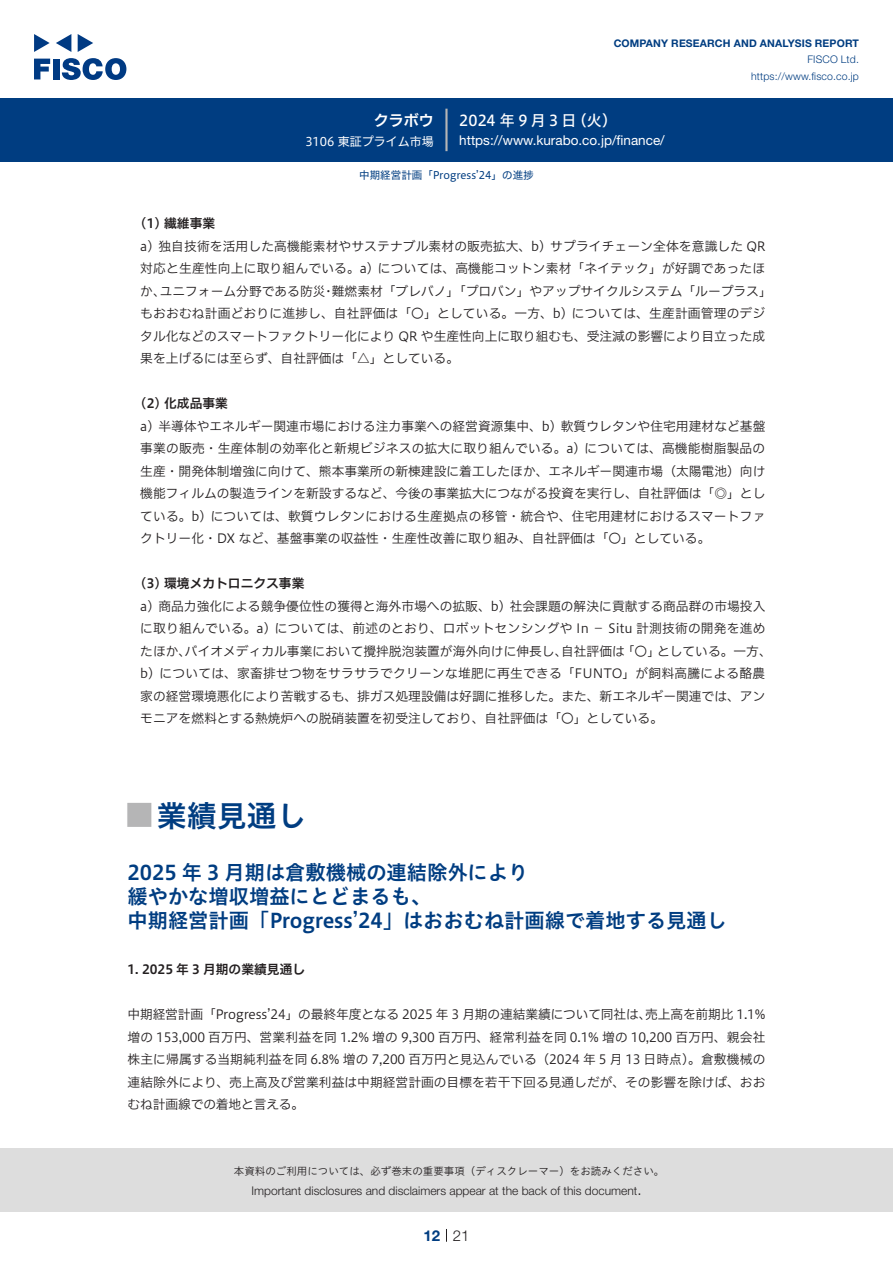
<style>
.page{position:relative;width:893px;height:1263px;background:#fff}
.page>*{position:absolute;margin:0;border:0;box-sizing:border-box;transform-origin:0 0}
.t1{font:30px "Hiragino UD Sans Std N W6";color:#003d81}
.t2{font:24px "Hiragino UD Sans Std N W6";color:#b5b5b6}
.中タイトル{font:20.25px/24px "Hiragino UD Sans Std W6";color:#003d81}
.t3{font:15px "Hiragino UD Sans F Std N W5";letter-spacing:.21em;color:#fff}
.t4{font:15px "Hiragino UD Sans F Std N W6";color:#fff}
.t5{font:300 15px "Helvetica Neue LT Std";color:#231f20}
.t6{font:700 15px "Helvetica Neue LT Std";color:#003d81}
.t7{font:13.5px "Helvetica Neue LT Std";color:#fff}
.本文3mm{font:12.75px/22.5px "Hiragino UD Sans F Std N W3";color:#231f20}
.本文{font:12.75px/22.5px "Hiragino UD Sans F Std N W3";color:#231f20}
.小タイトル3mm{font:12.75px "Hiragino UD Sans F Std N W6";color:#231f20}
.小タイトル{font:12.75px "Hiragino UD Sans F Std N W6";color:#231f20}
.t8{font:300 12px "Helvetica Neue LT Std";color:#231f20}
.t9{font:12px "Hiragino UD Sans F Std N W4";color:#fff}
.t10{font:10.5px "Hiragino UD Sans Std W3";color:#231f20}
.t11{font:700 10.5px "Helvetica Neue LT Std";letter-spacing:.015em;color:#003d81}
.t12{font:300 10.5px/16.5px "Helvetica Neue LT Std";letter-spacing:.015em;color:#003d81;text-align:right}
.ヘッダー{font:10.5px "Hiragino UD Sans F Std N W4";color:#003d81}
</style>
<div class="page">
<div style="left:0;top:1148px;width:893px;height:64px;background:#ddd"></div>
<svg style="left:34px;top:59px;width:16px;height:20px"></svg>
<div style="left:53px;top:59px;width:6px;height:20px;background:#003a83"></div>
<svg style="left:62px;top:58px;width:64px;height:22px"></svg>
<svg style="left:34px;top:34px;width:16px;height:18px"></svg>
<svg style="left:78px;top:34px;width:15px;height:18px"></svg>
<svg style="left:56px;top:34px;width:15px;height:18px"></svg>
<div style="left:0;top:98px;width:893px;height:64px;background:#003d81"></div>
<hr style="left:445px;top:109px;width:3px;height:42px;background:#b5b5b6">
<svg style="left:446px;top:1229px;width:1px;height:13px"></svg>
<p class="t4" style="left:374px;top:109px;width:62px">クラボウ</p>
<p class="t9" style="left:305px;top:132px;width:130px">3106 東証プライム市場</p>
<p class="t11" style="left:614px;top:37px;width:247px">COMPANY RESEARCH AND ANALYSIS REPORT</p>
<p class="t12" style="left:751px;top:51px;width:109px">FISCO Ltd. https://www.fisco.co j p.</p>
<p class="t3" style="left:459px;top:109px;width:119px">2024年9月3日</p>
<p class="t3" style="left:572px;top:109px;width:47px">（火(</p>
<p class="t7" style="left:459px;top:132px;width:207px">https://www.kurabo.co j p. /finance/</p>
<p class="ヘッダー" style="left:359px;top:167px;width:176px">中期経営計画「Progress’24」の進捗</p>
<p class="小タイトル3mm" style="left:140px;top:214px;width:76px">1( ) 繊維事業</p>
<p class="本文3mm" style="left:140px;top:234px;width:627px">a) 独自技術を活用した高機能素材やサステナブル素材の販売拡大、b) サプライチェーン全体を意識した QR</p>
<p class="本文3mm" style="left:140px;top:256px;width:626px">対応と生産性向上に取り組んでいる。a) については、高機能コットン素材「ネイテック」が好調であったほ</p>
<p class="本文3mm" style="left:332px;top:279px;width:441px">難燃素材「ブレバノ」「プロバン」やアップサイクルシステム「ループラス「</p>
<p class="本文3mm" style="left:160px;top:279px;width:167px">ユニフォーム分野である防災</p>
<p class="本文3mm" style="left:140px;top:279px;width:626px">か、<br>もおおむね計画どおりに進捗し、自社評価は「〇」としている。一方、b) については、生産計画管理のデジタル化などのスマートファクトリー化により QR や生産性向上に取り組むも、受注減の影響により目立った成果を上げるには至らず、自社評価は「△」としている。</p>
<p class="小タイトル3mm" style="left:140px;top:394px;width:89px">2( ) 化成品事業</p>
<p class="本文3mm" style="left:140px;top:414px;width:627px;text-align:justify">a) 半導体やエネルギー関連市場における注力事業への経営資源集中、b) 軟質ウレタンや住宅用建材など基盤事業の販売・生産体制の効率化と新規ビジネスの拡大に取り組んでいる。a) については、高機能樹脂製品の生産・開発体制増強に向けて、熊本事業所の新棟建設に着工したほか、エネルギー関連市場（太陽電池）向け機能フィルムの製造ラインを新設するなど、今後の事業拡大につながる投資を実行し、自社評価は「◎」としている。b) については、軟質ウレタンにおける生産拠点の移管・統合や、住宅用建材におけるスマートファクトリー化・DX など、基盤事業の収益性・生産性改善に取り組み、自社評価は「〇」としている。</p>
<p class="小タイトル3mm" style="left:140px;top:574px;width:166px">3( ) 環境メカトロニクス事業</p>
<p class="本文3mm" style="left:140px;top:594px;width:627px">a) 商品力強化による競争優位性の獲得と海外市場への拡販、b) 社会課題の解決に貢献する商品群の市場投入</p>
<p class="本文3mm" style="left:140px;top:616px;width:627px">に取り組んでいる。a) については、前述のとおり、ロボットセンシングや In － Situ 計測技術の開発を進め</p>
<p class="本文3mm" style="left:657px;top:639px;width:116px">としている。一方、</p>
<p class="本文3mm" style="left:322px;top:279px;width:14px">・</p>
<p class="本文3mm" style="left:185px;top:639px;width:384px">バイオメディカル事業において攪拌脱泡装置が海外向けに伸長し、</p>
<p class="本文3mm" style="left:561px;top:639px;width:65px">自社評価は</p>
<p class="本文3mm" style="left:622px;top:639px;width:40px">「〇」</p>
<p class="本文3mm" style="left:140px;top:639px;width:627px">たほか、<br>b) については、家畜排せつ物をサラサラでクリーンな堆肥に再生できる「FUNTO」が飼料高騰による酪農家の経営環境悪化により苦戦するも、排ガス処理設備は好調に推移した。また、新エネルギー関連では、アンモニアを燃料とする熱焼炉への脱硝装置を初受注しており、自社評価は「〇」としている。</p>
<p class="t1" style="left:157px;top:792px;width:151px">業績見通し</p>
<p class="t2" style="left:128px;top:797px;width:25px">█</p>
<p class="中タイトル" style="left:128px;top:860px;width:601px">2025 年 3 月期は倉敷機械の連結除外により<br>緩やかな増収増益にとどまるも、<br>中期経営計画「Progress’24」はおおむね計画線で着地する見通し</p>
<p class="小タイトル" style="left:128px;top:960px;width:179px">1. 2025 年 3 月期の業績見通し</p>
<p class="本文" style="left:645px;top:1002px;width:122px">売上高を前期比 1.1%</p>
<p class="本文" style="left:127px;top:1002px;width:640px">中期経営計画「Progress’24」の最終年度となる 2025 年 3 月期の連結業績について同社は、<br>増の 153,000 百万円、営業利益を同 1.2% 増の 9,300 百万円、経常利益を同 0.1% 増の 10,200 百万円、親会社株主に帰属する当期純利益を同 6.8% 増の 7,200 百万円と見込んでいる（2024 年 5 月 13 日時点）。倉敷機械の連結除外により、売上高及び営業利益は中期経営計画の目標を若干下回る見通しだが、その影響を除けば、おおむね計画線での着地と言える。</p>
<p class="t10" style="left:234px;top:1163px;width:432px">本資料のご利用については、必ず巻末の重要事項（ディスクレーマー）をお読みください。</p>
<p class="t5" style="left:637px;top:1180px;width:6px">.</p>
<p class="t8" style="left:251px;top:1183px;width:387px">Important disclosures and disclaimers appear at the back of this document</p>
<p class="t6" style="left:423px;top:1226px;width:18px">12</p>
<p class="t5" style="left:453px;top:1226px;width:18px">21</p>
</div>
